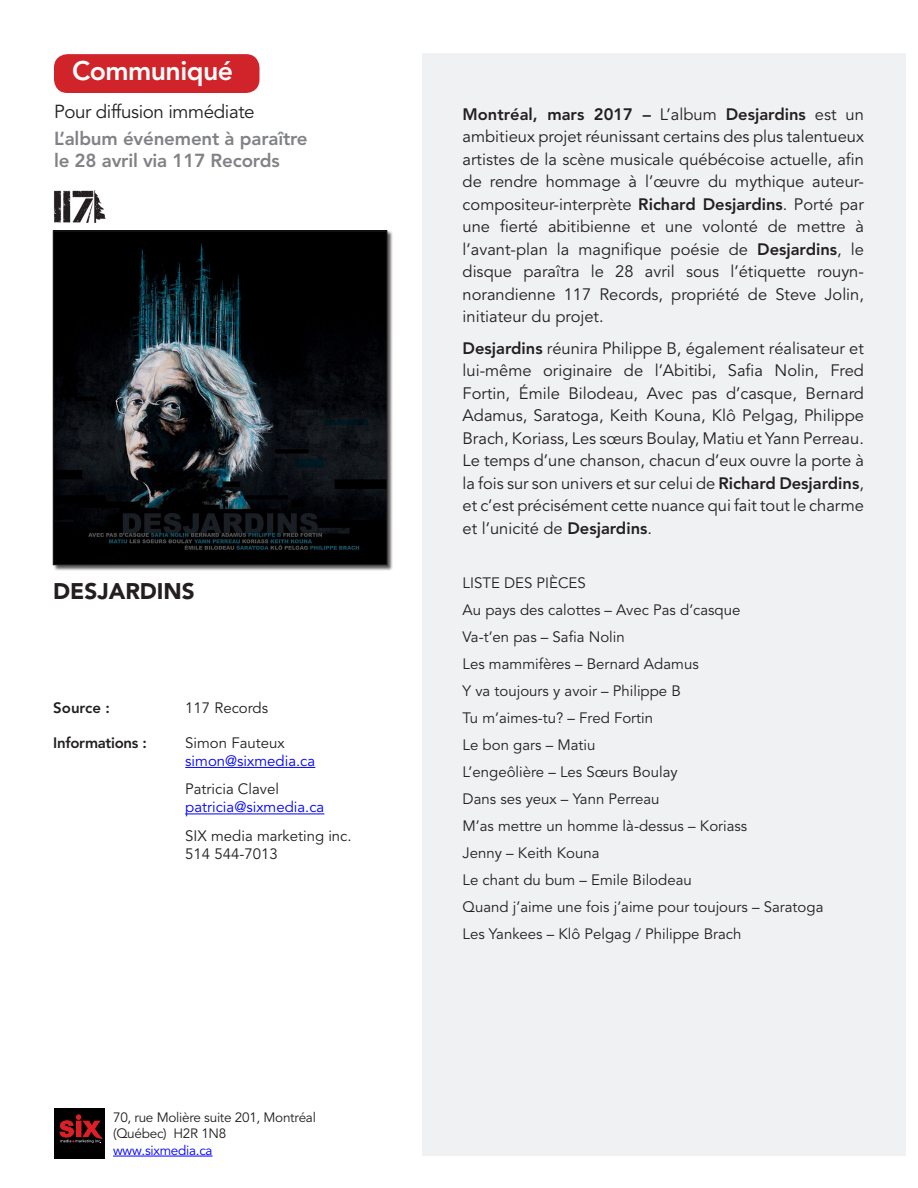
<style>
.page{position:relative;width:918px;height:1188px;background:#fff}
.page>*{position:absolute;margin:0;border:0;box-sizing:border-box;transform-origin:0 0}
.t1{font:800 26.7px "Avenir";letter-spacing:-.02em;color:#fff}
.Le_nouvel_album{font:900 22.5px "Avenir";color:#231f20}
.Le_nouvel_album-2{font:800 18.75px/22.5px "Avenir";letter-spacing:-.01em;color:#808285}
.t2{font:18.75px "Avenir";letter-spacing:-.02em;color:#231f20}
.t3{font:16.5px/22.5px "Avenir";color:#231f20;text-align:justify}
.t4{font:15px/18px "Avenir";color:#231f20}
.t5{font:15px "Avenir";color:#00f}
.t6{font:800 15px "Avenir";letter-spacing:-.02em;color:#231f20}
.t7{font:13.5px/16.5px "Avenir";letter-spacing:-.02em;color:#231f20}
.t8{font:13.5px "Avenir";letter-spacing:-.02em;color:#00f}
.s1{font-weight:800}
</style>
<div class="page">
<div style="left:422px;top:53px;width:483px;height:1103px;background:#f0f1f2"></div>
<hr style="left:185px;top:767px;width:130px;height:1px;background:#00f">
<hr style="left:185px;top:814px;width:139px;height:1px;background:#00f">
<div style="left:53px;top:231px;width:340px;height:340px;background:#231f20;opacity:.75"></div>
<img style="left:55px;top:233px;width:330px;height:330px">
<div style="left:53px;top:231px;width:334px;height:334px;border:1px solid #231f20"></div>
<div style="left:54px;top:54px;width:206px;height:39px;background:#d1232a;border-radius:14px"></div>
<div style="left:54px;top:1108px;width:50px;height:50px;background:#000001"></div>
<svg style="left:60px;top:1115px;width:42px;height:28px"></svg>
<hr style="left:113px;top:1156px;width:100px;height:1px;background:#00f">
<img style="left:54px;top:190px;width:52px;height:33px">
<p class="t1" style="left:72px;top:55px;width:163px">Communiqué</p>
<p class="t2" style="left:54px;top:101px;width:202px">Pour diffusion immédiate</p>
<p class="Le_nouvel_album-2" style="left:54px;top:127px;width:255px">L’album événement à paraître le 28 avril via 117 Records</p>
<p class="Le_nouvel_album" style="left:53px;top:578px;width:143px">DESJARDINS</p>
<p class="t6" style="left:53px;top:699px;width:58px">Source :</p>
<p class="t4" style="left:185px;top:700px;width:84px">117 Records</p>
<p class="t6" style="left:53px;top:734px;width:95px">Informations :</p>
<p class="t4" style="left:185px;top:734px;width:101px">Simon Fauteux</p>
<p class="t5" style="left:185px;top:752px;width:132px">simon@sixmedia.ca</p>
<p class="t4" style="left:185px;top:781px;width:95px">Patricia Clavel</p>
<p class="t5" style="left:185px;top:799px;width:141px">patricia@sixmedia.ca</p>
<p class="t4" style="left:185px;top:827px;width:168px">SIX media marketing inc.<br>514 544-7013</p>
<p class="t7" style="left:113px;top:1109px;width:204px">70, rue Molière suite 201, Montréal (Québec) H2R 1N8</p>
<p class="t8" style="left:113px;top:1142px;width:101px">www.sixmedia.ca</p>
<p class="t3" style="left:463px;top:103px;width:403px"><span class="s1">Montréal, mars 2017 –</span> L’album <span class="s1">Desjardins</span> est un ambitieux projet réunissant certains des plus talentueux artistes de la scène musicale québécoise actuelle, afin de rendre hommage à l’œuvre du mythique auteur&shy;compositeur-interprète <span class="s1">Richard Desjardins</span>. Porté par une fierté abitibienne et une volonté de mettre à l’avant-plan la magnifique poésie de <span class="s1">Desjardins</span>, le disque paraîtra le 28 avril sous l’étiquette rouyn&shy;norandienne 117 Records, propriété de Steve Jolin, initiateur du projet.</p>
<p class="t3" style="left:463px;top:337px;width:403px"><span class="s1">Desjardins</span> réunira Philippe B, également réalisateur et lui-même originaire de l’Abitibi, Safia Nolin, Fred Fortin, Émile Bilodeau, Avec pas d’casque, Bernard Adamus, Saratoga, Keith Kouna, Klô Pelgag, Philippe Brach, Koriass, Les sœurs Boulay, Matiu et Yann Perreau.<br>Le temps d’une chanson, chacun d’eux ouvre la porte à la fois sur son univers et sur celui de <span class="s1">Richard Desjardins</span>, et c’est précisément cette nuance qui fait tout le charme et l’unicité de <span class="s1">Desjardins</span>.</p>
<p class="t4" style="left:463px;top:574px;width:125px">LISTE DES PIÈCES</p>
<p class="t4" style="left:463px;top:601px;width:279px">Au pays des calottes – Avec Pas d’casque</p>
<p class="t4" style="left:463px;top:628px;width:164px">Va-t’en pas – Safia Nolin</p>
<p class="t4" style="left:463px;top:655px;width:238px">Les mammifères – Bernard Adamus</p>
<p class="t4" style="left:463px;top:682px;width:220px">Y va toujours y avoir – Philippe B</p>
<p class="t4" style="left:463px;top:709px;width:192px">Tu m’aimes-tu? – Fred Fortin</p>
<p class="t4" style="left:463px;top:736px;width:134px">Le bon gars – Matiu</p>
<p class="t4" style="left:463px;top:763px;width:217px">L’engeôlière – Les Sœurs Boulay</p>
<p class="t4" style="left:463px;top:790px;width:199px">Dans ses yeux – Yann Perreau</p>
<p class="t4" style="left:463px;top:817px;width:286px">M’as mettre un homme là-dessus – Koriass</p>
<p class="t4" style="left:463px;top:844px;width:139px">Jenny – Keith Kouna</p>
<p class="t4" style="left:463px;top:871px;width:231px">Le chant du bum – Emile Bilodeau</p>
<p class="t4" style="left:463px;top:898px;width:362px">Quand j’aime une fois j’aime pour toujours – Saratoga</p>
<p class="t4" style="left:463px;top:925px;width:280px">Les Yankees – Klô Pelgag / Philippe Brach</p>
</div>
